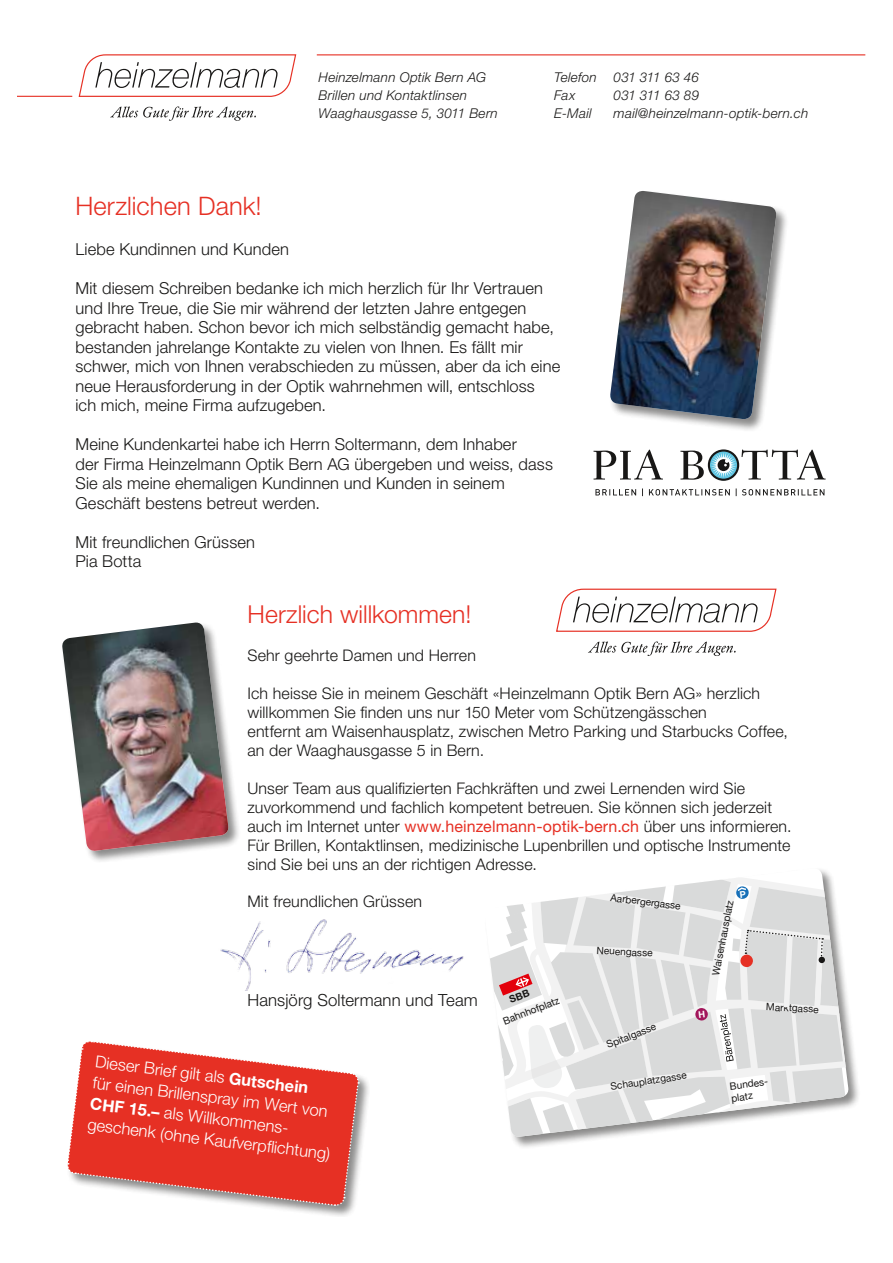
<style>
.page{position:relative;width:893px;height:1263px;background:#fff}
.page>*{position:absolute;margin:0;border:0;box-sizing:border-box;transform-origin:0 0}
.t1{font:300 25.5px "Helvetica Neue LT Std";color:#e63024}
.t2{font:300 24.75px "Helvetica Neue LT Std";color:#e63024}
.t3{font:300 16.8px "Helvetica Neue LT Std";letter-spacing:.005em;color:#181716}
.t4{font:300 16.5px/19.5px "Helvetica Neue LT Std";letter-spacing:.01em;color:#181716}
.t5{font:300 16.5px/21px "Helvetica Neue LT Std";color:#fff}
.t6{font:300 16.05px/18.9px "Helvetica Neue LT Std";letter-spacing:.01em;color:#181716}
.t7{font:italic 300 13.5px/18px "Helvetica Neue LT Std";letter-spacing:.02em;color:#181716}
.t8{font:italic 300 13.5px "Helvetica Neue LT Std";letter-spacing:-.01em;color:#181716}
.t9{font:10.05px/12px "Helvetica Neue";color:#181716}
.s1{font-weight:400;color:#e63024}
.s2{font-weight:700}
</style>
<div class="page">
<div style="left:609px;top:190px;width:180px;height:242px;background:#181716;opacity:.5"></div>
<img style="left:609px;top:191px;width:168px;height:229px">
<div style="left:61px;top:621px;width:180px;height:242px;background:#181716;opacity:.5"></div>
<img style="left:61px;top:622px;width:168px;height:230px">
<img style="left:220px;top:919px;width:244px;height:72px">
<svg style="left:556px;top:588px;width:221px;height:44px"></svg>
<svg style="left:588px;top:641px;width:148px;height:15px"></svg>
<svg style="left:594px;top:450px;width:69px;height:30px"></svg>
<svg style="left:680px;top:449px;width:145px;height:32px"></svg>
<svg style="left:595px;top:488px;width:229px;height:8px"></svg>
<svg style="left:78px;top:54px;width:219px;height:43px"></svg>
<svg style="left:110px;top:106px;width:146px;height:15px"></svg>
<hr style="left:17px;top:96px;width:55px;height:1px;background:#e63024">
<hr style="left:317px;top:54px;width:548px;height:1px;background:#e63024">
<div style="left:66px;top:1039px;width:304px;height:178px;background:#181716;opacity:.5"></div>
<svg style="left:66px;top:1040px;width:294px;height:167px"></svg>
<div style="left:483px;top:867px;width:378px;height:282px;background:#181716;opacity:.5"></div>
<svg style="left:484px;top:868px;width:365px;height:270px"></svg>
<p class="t7" style="left:319px;top:68px;width:181px">Heinzelmann Optik Bern AG<br>Brillen und Kontaktlinsen<br>Waaghausgasse 5, 3011 Bern</p>
<p class="t7" style="left:554px;top:68px;width:146px">Telefon 031 311 63 46<br>Fax</p>
<p class="t8" style="left:614px;top:87px;width:87px">031 311 63 89</p>
<p class="t7" style="left:554px;top:104px;width:39px">E-Mail</p>
<p class="t7" style="left:614px;top:104px;width:196px">mail@heinzelmann-optik-bern.ch</p>
<h1 class="t1" style="left:75px;top:191px;width:188px">Herzlichen Dank!</h1>
<p class="t4" style="left:75px;top:239px;width:215px">Liebe Kundinnen und Kunden</p>
<p class="t4" style="left:75px;top:278px;width:486px">Mit diesem Schreiben bedanke ich mich herzlich für Ihr Vertrauen und Ihre Treue, die Sie mir während der letzten Jahre entgegen gebracht haben. Schon bevor ich mich selbständig gemacht habe, bestanden jahrelange Kontakte zu vielen von Ihnen. Es fällt mir schwer, mich von Ihnen verabschieden zu müssen, aber da ich eine neue Herausforderung in der Optik wahrnehmen will, entschloss<br>ich mich, meine Firma aufzugeben.</p>
<p class="t4" style="left:75px;top:434px;width:479px">Meine Kundenkartei habe ich Herrn Soltermann, dem Inhaber<br>der Firma Heinzelmann Optik Bern AG übergeben und weiss, dass Sie als meine ehemaligen Kundinnen und Kunden in seinem Geschäft bestens betreut werden.</p>
<p class="t4" style="left:75px;top:532px;width:181px">Mit freundlichen Grüssen<br>Pia Botta</p>
<h2 class="t2" style="left:247px;top:599px;width:225px">Herzlich willkommen!</h2>
<p class="t6" style="left:247px;top:646px;width:230px">Sehr geehrte Damen und Herren</p>
<p class="t6" style="left:247px;top:684px;width:542px">Ich heisse Sie in meinem Geschäft «Heinzelmann Optik Bern AG» herzlich willkommen Sie finden uns nur 150 Meter vom Schützengässchen<br>entfernt am Waisenhausplatz, zwischen Metro Parking und Starbucks Coffee, an der Waaghausgasse 5 in Bern.</p>
<p class="t6" style="left:247px;top:778px;width:545px">Unser Team aus qualifizierten Fachkräften und zwei Lernenden wird Sie zuvorkommend und fachlich kompetent betreuen. Sie können sich jederzeit auch im Internet unter <span class="s1">www.heinzelmann-optik-bern.ch</span> über uns informieren.<br>Für Brillen, Kontaktlinsen, medizinische Lupenbrillen und optische Instrumente sind Sie bei uns an der richtigen Adresse.</p>
<p class="t6" style="left:247px;top:892px;width:176px">Mit freundlichen Grüssen</p>
<p class="t9" style="left:611px;top:891px;width:72px;rotate:7deg">Aarbergergasse</p>
<p class="t9" style="left:710px;top:974px;width:77px;rotate:-79deg">Waisenhausplatz</p>
<p class="t9" style="left:597px;top:944px;width:57px;rotate:3deg">Neuengasse</p>
<p class="t3" style="left:247px;top:989px;width:232px">Hansjörg Soltermann und Team</p>
<p class="t5" style="left:97px;top:1051px;width:246px;rotate:7deg">Dieser Brief gilt als <span class="s2">Gutschein<br></span>für einen Brillenspray im Wert von<br><span class="s2">CHF 15.–</span> als Willkommens&shy;geschenk (ohne Kaufverpfl ichtung)</p>
<p class="t9" style="left:501px;top:1015px;width:61px;rotate:-21deg">Bahnhofplatz</p>
<p class="t9" style="left:605px;top:1039px;width:54px;rotate:-21deg">Spitalgasse</p>
<p class="t9" style="left:610px;top:1080px;width:78px;rotate:-9deg">Schauplatzgasse</p>
<p class="t9" style="left:766px;top:1000px;width:54px;rotate:3deg">Marktgasse</p>
<p class="t9" style="left:729px;top:1080px;width:46px;rotate:-7deg">Bundes&shy;platz</p>
</div>
